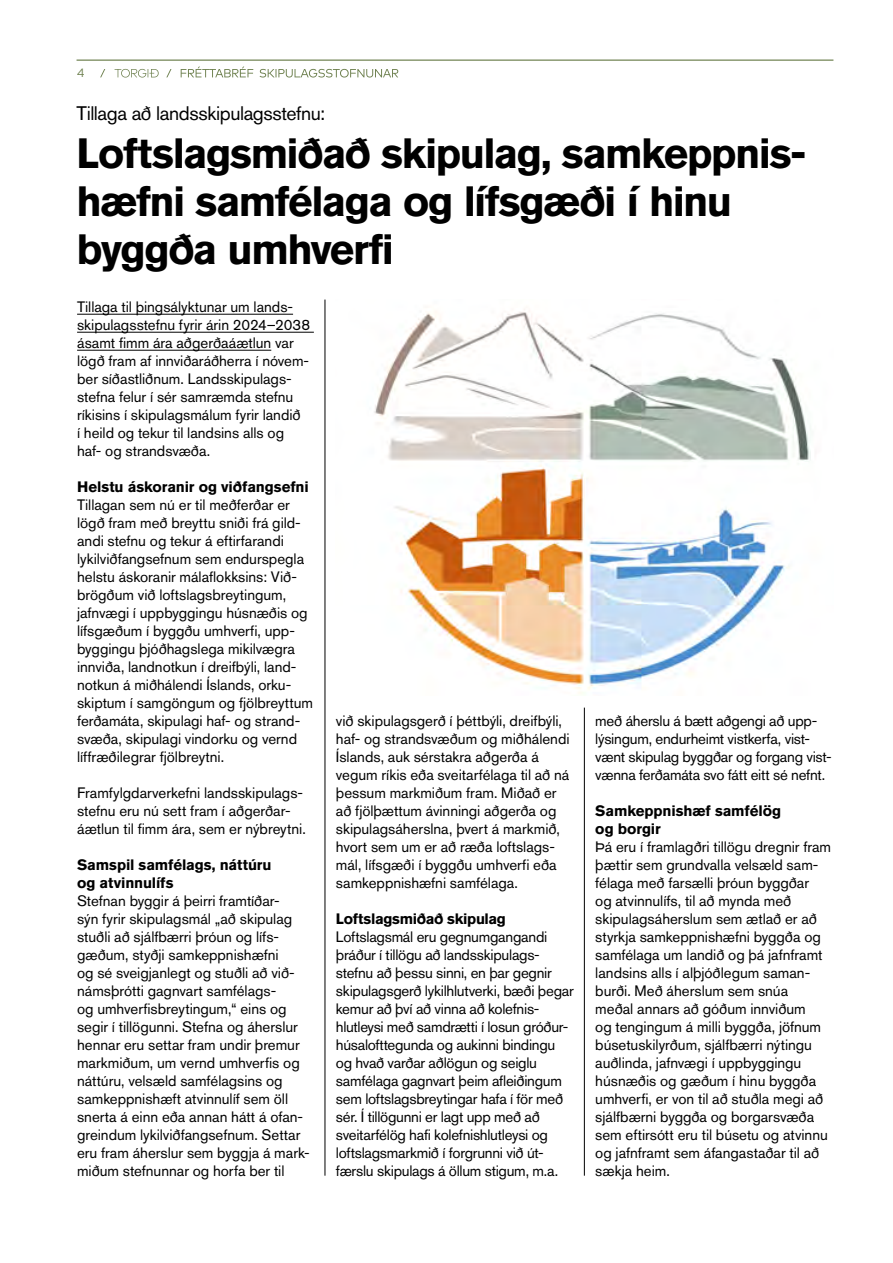
<style>
.page{position:relative;width:893px;height:1263px;background:#fff}
.page>*{position:absolute;margin:0;border:0;box-sizing:border-box;transform-origin:0 0}
.t1{font:700 42px/48px "Akzidenz Grotesk BQ";letter-spacing:-.035em;color:#000}
.t2{font:19.5px "Akzidenz Grotesk BQ";letter-spacing:-.02em;color:#000}
.t3{font:15px/18px "Akzidenz Grotesk BQ";letter-spacing:-.005em;color:#000}
.t4{font:700 15px/18px "Akzidenz Grotesk BQ";letter-spacing:-.01em;color:#000}
.t5{font:12px "Gotham HTF";color:#6d804e}
</style>
<div class="page">
<svg style="left:166px;top:67px;width:232px;height:11px"></svg>
<svg style="left:100px;top:69px;width:5px;height:8px"></svg>
<svg style="left:115px;top:69px;width:44px;height:9px"></svg>
<hr style="left:77px;top:60px;width:756px;height:1px;background:#6d804e">
<img style="left:374px;top:309px;width:437px;height:385px">
<hr style="left:77px;top:314px;width:216px;height:1px;background:#000">
<hr style="left:77px;top:332px;width:237px;height:1px;background:#000">
<hr style="left:77px;top:350px;width:194px;height:1px;background:#000">
<hr style="left:325px;top:300px;width:1px;height:876px;background:#000">
<hr style="left:584px;top:708px;width:1px;height:468px;background:#000">
<p class="t5" style="left:77px;top:66px;width:10px">4</p>
<h2 class="t2" style="left:77px;top:101px;width:250px">Tillaga að landsskipulagsstefnu:</h2>
<h1 class="t1" style="left:77px;top:129px;width:731px">Loftslagsmiðað skipulag, samkeppnis&shy;hæfni samfélaga og lífsgæði í hinu byggða umhverfi</h1>
<p class="t3" style="left:77px;top:297px;width:235px">Tillaga til þingsályktunar um lands&shy;skipulagsstefnu fyrir árin 2024–2038 ásamt fimm ára aðgerðaáætlun var lögð fram af innviðaráðherra í nóvem&shy;ber síðastliðnum. Landsskipulags&shy;stefna felur í sér samræmda stefnu ríkisins í skipulagsmálum fyrir landið<br>í heild og tekur til landsins alls og haf- og strandsvæða.</p>
<p class="t4" style="left:77px;top:477px;width:233px">Helstu áskoranir og viðfangsefni</p>
<p class="t3" style="left:77px;top:495px;width:237px">Tillagan sem nú er til meðferðar er lögð fram með breyttu sniði frá gild&shy;andi stefnu og tekur á eftirfarandi lykilviðfangsefnum sem endurspegla helstu áskoranir málaflokksins: Við&shy;brögðum við loftslagsbreytingum, jafnvægi í uppbyggingu húsnæðis og lífsgæðum í byggðu umhverfi, upp&shy;byggingu þjóðhagslega mikilvægra innviða, landnotkun í dreifbýli, land&shy;notkun á miðhálendi Íslands, orku&shy;skiptum í samgöngum og fjölbreyttum ferðamáta, skipulagi haf- og strand&shy;svæða, skipulagi vindorku og vernd líffræðilegrar fjölbreytni.</p>
<p class="t3" style="left:77px;top:783px;width:230px">Framfylgdarverkefni landsskipulags&shy;stefnu eru nú sett fram í aðgerðar&shy;áætlun til fimm ára, sem er nýbreytni.</p>
<p class="t4" style="left:77px;top:855px;width:196px">Samspil samfélags, náttúru og atvinnulífs</p>
<p class="t3" style="left:77px;top:891px;width:234px">Stefnan byggir á þeirri framtíðar-<br>sýn fyrir skipulagsmál „að skipulag stuðli að sjálfbærri þróun og lífs&shy;gæðum, styðji samkeppnishæfni<br>og sé sveigjanlegt og stuðli að við&shy;námsþrótti gagnvart samfélags-<br>og umhverfisbreytingum,“ eins og segir í tillögunni. Stefna og áherslur hennar eru settar fram undir þremur markmiðum, um vernd umhverfis og náttúru, velsæld samfélagsins og samkeppnishæft atvinnulíf sem öll snerta á einn eða annan hátt á ofan&shy;greindum lykilviðfangsefnum. Settar eru fram áherslur sem byggja á mark&shy;miðum stefnunnar og horfa ber til</p>
<p class="t3" style="left:336px;top:711px;width:235px">við skipulagsgerð í þéttbýli, dreifbýli, haf- og strandsvæðum og miðhálendi Íslands, auk sérstakra aðgerða á vegum ríkis eða sveitarfélaga til að ná þessum markmiðum fram. Miðað er að fjölþættum ávinningi aðgerða og skipulagsáherslna, þvert á markmið, hvort sem um er að ræða loftslags&shy;mál, lífsgæði í byggðu umhverfi eða samkeppnishæfni samfélaga.</p>
<p class="t4" style="left:336px;top:909px;width:172px">Loftslagsmiðað skipulag</p>
<p class="t3" style="left:336px;top:927px;width:239px">Loftslagsmál eru gegnumgangandi þráður í tillögu að landsskipulags&shy;stefnu að þessu sinni, en þar gegnir skipulagsgerð lykilhlutverki, bæði þegar kemur að því að vinna að kolefnis&shy;hlutleysi með samdrætti í losun gróður-- húsalofttegunda og aukinni bindingu og hvað varðar aðlögun og seiglu samfélaga gagnvart þeim afleiðingum sem loftslagsbreytingar hafa í för með sér. Í tillögunni er lagt upp með að sveitarfélög hafi kolefnishlutleysi og loftslagsmarkmið í forgrunni við út&shy;færslu skipulags á öllum stigum, m.a.</p>
<p class="t3" style="left:595px;top:711px;width:238px">með áherslu á bætt aðgengi að upp&shy;lýsingum, endurheimt vistkerfa, vist&shy;vænt skipulag byggðar og forgang vist&shy;vænna ferðamáta svo fátt eitt sé nefnt.</p>
<p class="t4" style="left:595px;top:801px;width:187px">Samkeppnishæf samfélög og borgir</p>
<p class="t3" style="left:595px;top:837px;width:237px">Þá eru í framlagðri tillögu dregnir fram þættir sem grundvalla velsæld sam&shy;félaga með farsælli þróun byggðar<br>og atvinnulífs, til að mynda með skipulagsáherslum sem ætlað er að styrkja samkeppnishæfni byggða og samfélaga um landið og þá jafnframt landsins alls í alþjóðlegum saman&shy;burði. Með áherslum sem snúa<br>meðal annars að góðum innviðum<br>og tengingum á milli byggða, jöfnum búsetuskilyrðum, sjálfbærri nýtingu auðlinda, jafnvægi í uppbyggingu húsnæðis og gæðum í hinu byggða umhverfi, er von til að stuðla megi að sjálfbærni byggða og borgarsvæða sem eftirsótt eru til búsetu og atvinnu og jafnframt sem áfangastaðar til að sækja heim.</p>
</div>
